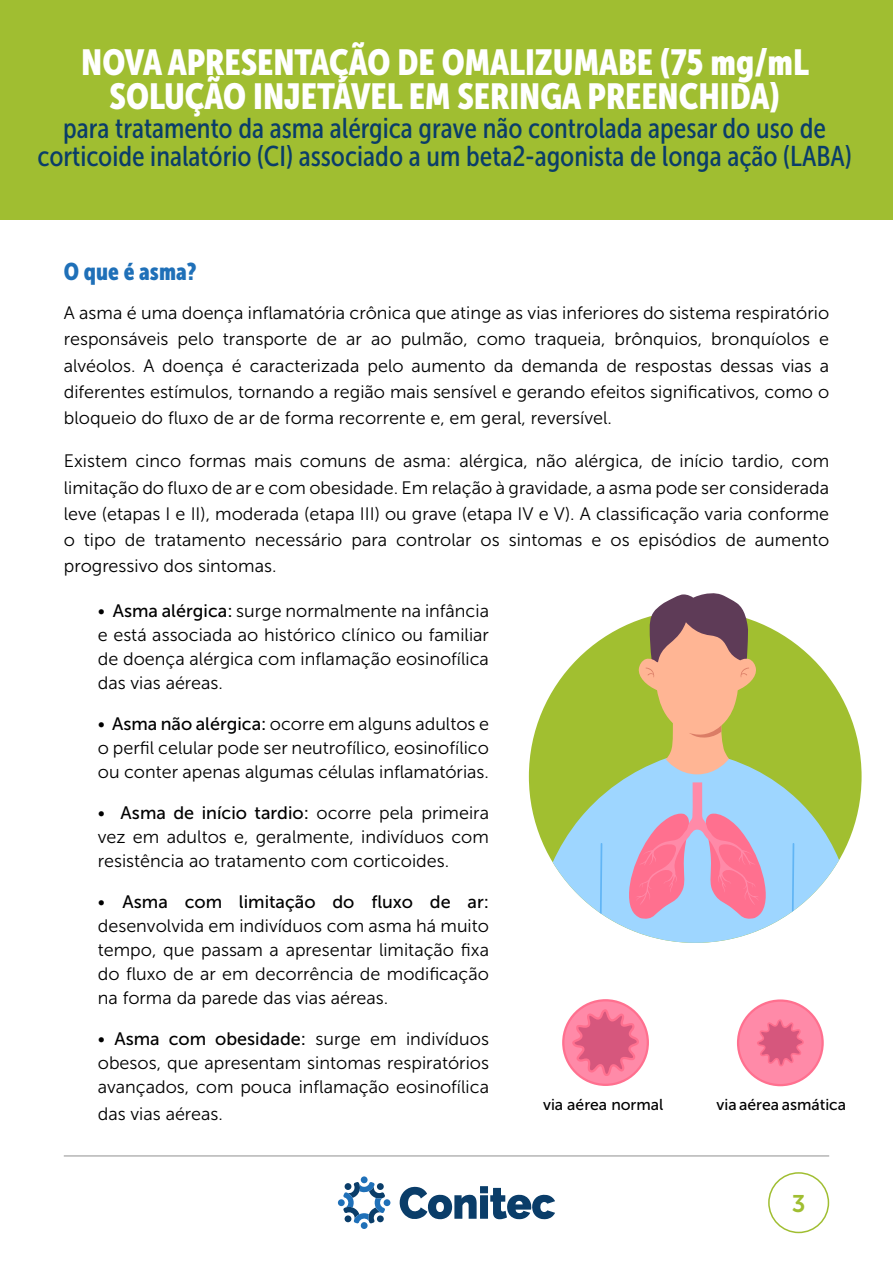
<style>
.page{position:relative;width:893px;height:1263px;background:#fff}
.page>*{position:absolute;margin:0;border:0;box-sizing:border-box;transform-origin:0 0}
.t1{font:36px/34.3px "Museo Sans Cond 900";color:#fff;text-align:center}
.t2{font:28.5px/28.5px "Museo Sans Cond 500";color:#0a3d69;text-align:center}
.t3{font:24px "Museo Sans Cond 900";color:#1f70b8}
.t4{font:24px "Museo Sans 700";color:#a0be31}
.t5{font:18px/24px "Museo Sans 300";color:#000;text-align:justify}
.t6{font:18px "Museo Sans 500";color:#000}
.t7{font:15.75px "Museo Sans 500";color:#000}
.s1{font-family:"Museo Sans 500"}
.s2{font-family:"Museo Sans 300"}
</style>
<div class="page">
<hr style="left:64px;top:1155px;width:765px;height:2px;background:#b5b5b5">
<svg style="left:400px;top:1186px;width:155px;height:33px"></svg>
<div style="left:361px;top:1176px;width:7px;height:7px;background:#1f70b8;border-radius:50%"></div>
<div style="left:384px;top:1199px;width:6px;height:7px;background:#1f70b8;border-radius:50%"></div>
<div style="left:338px;top:1199px;width:7px;height:7px;background:#1f70b8;border-radius:50%"></div>
<div style="left:361px;top:1222px;width:7px;height:7px;background:#1f70b8;border-radius:50%"></div>
<svg style="left:343px;top:1182px;width:42px;height:41px"></svg>
<div style="left:768px;top:1172px;width:61px;height:61px;border:2px solid #a0be31;border-radius:50%"></div>
<div style="left:0;top:0;width:892px;height:220px;background:#a0be31"></div>
<div style="left:529px;top:610px;width:333px;height:333px;background:#a1bf30;border-radius:50%"></div>
<svg style="left:553px;top:770px;width:286px;height:173px;fill:#9ed6ff"></svg>
<svg style="left:600px;top:843px;width:2px;height:71px"></svg>
<svg style="left:792px;top:843px;width:2px;height:69px"></svg>
<svg style="left:622px;top:782px;width:151px;height:137px;background:#c8abd0"></svg>
<svg style="left:638px;top:593px;width:119px;height:181px"></svg>
<svg style="left:562px;top:999px;width:87px;height:87px"></svg>
<div style="left:564px;top:1001px;width:83px;height:83px;background:#ff8aa8;border-radius:50%"></div>
<svg style="left:572px;top:1009px;width:67px;height:67px"></svg>
<svg style="left:737px;top:999px;width:87px;height:87px"></svg>
<div style="left:739px;top:1002px;width:82px;height:82px;background:#ff8aa8;border-radius:50%"></div>
<svg style="left:757px;top:1019px;width:47px;height:47px"></svg>
<h1 class="t1" style="left:81px;top:45px;width:729px">NOVA APRESENTAÇÃO DE OMALIZUMABE (75 mg/mL<br>SOLUÇÃO INJETÁVEL EM SERINGA PREENCHIDA)</h1>
<h2 class="t2" style="left:38px;top:114px;width:816px">para tratamento da asma alérgica grave não controlada apesar do uso de corticoide inalatório (CI) associado a um beta2-agonista de longa ação (LABA)</h2>
<h3 class="t3" style="left:64px;top:258px;width:134px">O que é asma?</h3>
<p class="t5" style="left:64px;top:300px;width:767px;line-height:26.2px">A asma é uma doença inflamatória crônica que atinge as vias inferiores do sistema respiratório responsáveis pelo transporte de ar ao pulmão, como traqueia, brônquios, bronquíolos e alvéolos. A doença é caracterizada pelo aumento da demanda de respostas dessas vias a diferentes estímulos, tornando a região mais sensível e gerando efeitos significativos, como o bloqueio do fluxo de ar de forma recorrente e, em geral, reversível.</p>
<p class="t5" style="left:64px;top:448px;width:767px;line-height:26.2px">Existem cinco formas mais comuns de asma: alérgica, não alérgica, de início tardio, com limitação do fluxo de ar e com obesidade. Em relação à gravidade, a asma pode ser considerada leve (etapas I e II), moderada (etapa III) ou grave (etapa IV e V). A classificação varia conforme o tipo de tratamento necessário para controlar os sintomas e os episódios de aumento progressivo dos sintomas.</p>
<p class="t5" style="left:98px;top:599px;width:393px">• <span class="s1">Asma alérgica:</span> surge normalmente na infância e está associada ao histórico clínico ou familiar de doença alérgica com inflamação eosinofílica das vias aéreas.</p>
<p class="t5" style="left:98px;top:712px;width:393px">• <span class="s1">Asma não alérgica:</span> ocorre em alguns adultos e o perfil celular pode ser neutrofílico, eosinofílico ou conter apenas algumas células inflamatórias.</p>
<p class="t5" style="left:98px;top:801px;width:393px">• <span class="s1">Asma de início tardio:</span> ocorre pela primeira vez em adultos e, geralmente, indivíduos com resistência ao tratamento com corticoides.</p>
<p class="t6" style="left:98px;top:892px;width:393px"><span class="s2">•</span> Asma com limitação do fluxo de ar:</p>
<p class="t5" style="left:98px;top:914px;width:393px">desenvolvida em indivíduos com asma há muito tempo, que passam a apresentar limitação fixa do fluxo de ar em decorrência de modificação na forma da parede das vias aéreas.</p>
<p class="t5" style="left:98px;top:1027px;width:393px">• <span class="s1">Asma com obesidade:</span> surge em indivíduos obesos, que apresentam sintomas respiratórios avançados, com pouca inflamação eosinofílica</p>
<p class="t5" style="left:98px;top:1102px;width:127px">das vias aéreas.</p>
<p class="t7" style="left:543px;top:1096px;width:122px">via aérea normal</p>
<p class="t7" style="left:716px;top:1096px;width:131px">via aérea asmática</p>
<h3 class="t4" style="left:792px;top:1190px;width:15px">3</h3>
</div>
